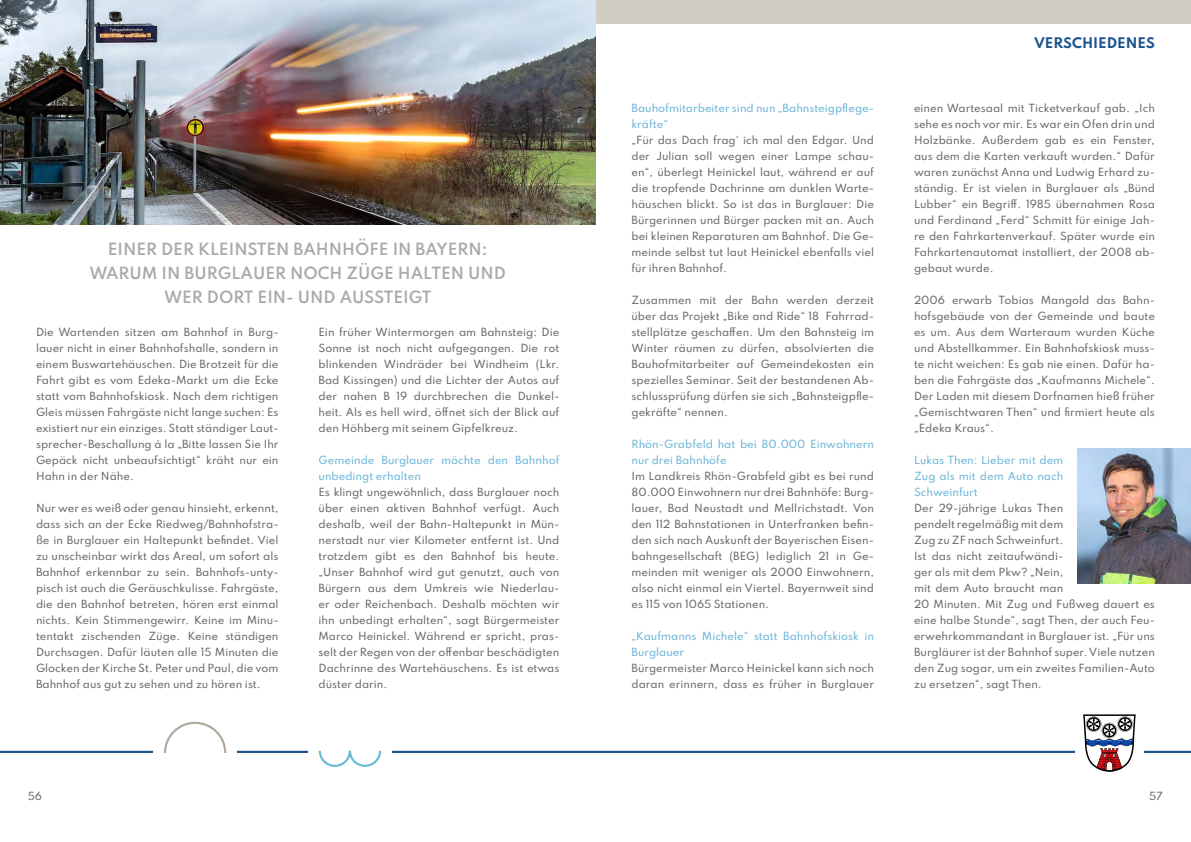
<style>
.page{position:relative;width:1191px;height:842px;background:#fff}
.page>*{position:absolute;margin:0;border:0;box-sizing:border-box;transform-origin:0 0}
.Subline{font:100 15px "Spartan";color:#a8a9ad}
.Mengentext{font:100 13px "Spartan";color:#1a538d}
.Mengentext-2{font:100 10px/16px "Spartan";color:#66696a;text-align:justify}
.Mengentext-3{font:100 10px/16px "Spartan";color:#6ab5d7}
</style>
<div class="page">
<div style="left:0;top:0;width:1191px;height:23px;background:#d0cdc3"></div>
<hr style="left:0;top:751px;width:1191px;height:2px;background:#1b518a">
<hr style="left:308px;top:750px;width:84px;height:4px;background:#fff">
<hr style="left:153px;top:750px;width:84px;height:4px;background:#fff">
<svg style="left:318px;top:750px;width:64px;height:17px"></svg>
<svg style="left:164px;top:721px;width:63px;height:32px"></svg>
<hr style="left:1075px;top:749px;width:68px;height:4px;background:#fff">
<svg style="left:1083px;top:714px;width:52px;height:58px"></svg>
<img style="left:1077px;top:448px;width:114px;height:135px">
<img style="left:0;top:0;width:595px;height:224px">
<p class="Subline" style="left:108px;top:237px;width:381px">EINER DER KLEINSTEN BAHNHÖFE IN BAYERN:</p>
<p class="Subline" style="left:89px;top:261px;width:418px">WARUM IN BURGLAUER NOCH ZÜGE HALTEN UND</p>
<p class="Subline" style="left:164px;top:285px;width:269px">WER DORT EIN- UND AUSSTEIGT</p>
<p class="Mengentext-2" style="left:36px;top:324px;width:244px">Die Wartenden sitzen am Bahnhof in Burg&shy;lauer nicht in einer Bahnhofshalle, sondern in einem Buswartehäuschen. Die Brotzeit für die Fahrt gibt es vom Edeka-Markt um die Ecke statt vom Bahnhofskiosk. Nach dem richtigen Gleis müssen Fahrgäste nicht lange suchen: Es existiert nur ein einziges. Statt ständiger Laut&shy;sprecher-Beschallung à la „Bitte lassen Sie Ihr Gepäck nicht unbeaufsichtigt“ kräht nur ein Hahn in der Nähe.</p>
<p class="Mengentext-2" style="left:36px;top:500px;width:244px">Nur wer es weiß oder genau hinsieht, erkennt, dass sich an der Ecke Riedweg/Bahnhofstra&shy;ße in Burglauer ein Haltepunkt befindet. Viel zu unscheinbar wirkt das Areal, um sofort als Bahnhof erkennbar zu sein. Bahnhofs-unty&shy;pisch ist auch die Geräuschkulisse. Fahrgäste, die den Bahnhof betreten, hören erst einmal nichts. Kein Stimmengewirr. Keine im Minu&shy;tentakt zischenden Züge. Keine ständigen Durchsagen. Dafür läuten alle 15 Minuten die Glocken der Kirche St. Peter und Paul, die vom Bahnhof aus gut zu sehen und zu hören ist.</p>
<p class="Mengentext-2" style="left:318px;top:324px;width:242px">Ein früher Wintermorgen am Bahnsteig: Die Sonne ist noch nicht aufgegangen. Die rot blinkenden Windräder bei Windheim (Lkr.<br>Bad Kissingen) und die Lichter der Autos auf der nahen B 19 durchbrechen die Dunkel&shy;heit. Als es hell wird, öffnet sich der Blick auf den Höhberg mit seinem Gipfelkreuz.</p>
<p class="Mengentext-3" style="left:318px;top:452px;width:242px">Gemeinde Burglauer möchte den Bahnhof unbedingt erhalten</p>
<p class="Mengentext-2" style="left:318px;top:484px;width:242px">Es klingt ungewöhnlich, dass Burglauer noch über einen aktiven Bahnhof verfügt. Auch deshalb, weil der Bahn-Haltepunkt in Mün&shy;nerstadt nur vier Kilometer entfernt ist. Und trotzdem gibt es den Bahnhof bis heute.</p>
<p class="Mengentext-2" style="left:318px;top:564px;width:242px">„Unser Bahnhof wird gut genutzt, auch von Bürgern aus dem Umkreis wie Niederlau&shy;er oder Reichenbach. Deshalb möchten wir ihn unbedingt erhalten“, sagt Bürgermeister Marco Heinickel. Während er spricht, pras&shy;selt der Regen von der offenbar beschädigten Dachrinne des Wartehäuschens. Es ist etwas düster darin.</p>
<p class="Mengentext-3" style="left:631px;top:100px;width:244px">Bauhofmitarbeiter sind nun „Bahnsteigpflege&shy;kräfte“</p>
<p class="Mengentext-2" style="left:631px;top:132px;width:244px">„Für das Dach frag‘ ich mal den Edgar. Und der Julian soll wegen einer Lampe schau&shy;en“, überlegt Heinickel laut, während er auf die tropfende Dachrinne am dunklen Warte&shy;häuschen blickt. So ist das in Burglauer: Die Bürgerinnen und Bürger packen mit an. Auch bei kleinen Reparaturen am Bahnhof. Die Ge&shy;meinde selbst tut laut Heinickel ebenfalls viel für ihren Bahnhof.</p>
<p class="Mengentext-2" style="left:631px;top:292px;width:244px">Zusammen mit der Bahn werden derzeit über das Projekt „Bike and Ride“ 18 Fahrrad&shy;stellplätze geschaffen. Um den Bahnsteig im Winter räumen zu dürfen, absolvierten die Bauhofmitarbeiter auf Gemeindekosten ein spezielles Seminar. Seit der bestandenen Ab&shy;schlussprüfung dürfen sie sich „Bahnsteigpfle&shy;gekräfte“ nennen.</p>
<p class="Mengentext-3" style="left:631px;top:436px;width:244px">Rhön-Grabfeld hat bei 80.000 Einwohnern nur drei Bahnhöfe</p>
<p class="Mengentext-2" style="left:631px;top:468px;width:244px">Im Landkreis Rhön-Grabfeld gibt es bei rund 80.000 Einwohnern nur drei Bahnhöfe: Burg&shy;lauer, Bad Neustadt und Mellrichstadt. Von den 112 Bahnstationen in Unterfranken befin&shy;den sich nach Auskunft der Bayerischen Eisen&shy;bahngesellschaft (BEG) lediglich 21 in Ge&shy;meinden mit weniger als 2000 Einwohnern, also nicht einmal ein Viertel. Bayernweit sind es 115 von 1065 Stationen.</p>
<p class="Mengentext-3" style="left:631px;top:628px;width:244px">„Kaufmanns Michele“ statt Bahnhofskiosk in<br>Burglauer</p>
<p class="Mengentext-2" style="left:631px;top:660px;width:244px">Bürgermeister Marco Heinickel kann sich noch daran erinnern, dass es früher in Burglauer</p>
<p class="Mengentext" style="left:1034px;top:33px;width:122px">VERSCHIEDENES</p>
<p class="Mengentext-2" style="left:914px;top:100px;width:242px">einen Wartesaal mit Ticketverkauf gab. „Ich sehe es noch vor mir. Es war ein Ofen drin und Holzbänke. Außerdem gab es ein Fenster, aus dem die Karten verkauft wurden.“ Dafür waren zunächst Anna und Ludwig Erhard zu&shy;ständig. Er ist vielen in Burglauer als „Bünd Lubber“ ein Begriff. 1985 übernahmen Rosa und Ferdinand „Ferd“ Schmitt für einige Jah&shy;re den Fahrkartenverkauf. Später wurde ein Fahrkartenautomat installiert, der 2008 ab&shy;gebaut wurde.</p>
<p class="Mengentext-2" style="left:914px;top:292px;width:242px">2006 erwarb Tobias Mangold das Bahn&shy;hofsgebäude von der Gemeinde und baute es um. Aus dem Warteraum wurden Küche und Abstellkammer. Ein Bahnhofskiosk muss&shy;te nicht weichen: Es gab nie einen. Dafür ha&shy;ben die Fahrgäste das „Kaufmanns Michele“.<br>Der Laden mit diesem Dorfnamen hieß früher „Gemischtwaren Then“ und firmiert heute als „Edeka Kraus“.</p>
<p class="Mengentext-3" style="left:914px;top:452px;width:151px;text-align:justify">Lukas Then: Lieber mit dem Zug als mit dem Auto nach Schweinfurt</p>
<p class="Mengentext-2" style="left:914px;top:500px;width:242px;text-align:left">Der 29-jährige Lukas Then<br>pendelt regelmäßig mit dem<br>Zug zu ZF nach Schweinfurt.<br>Ist das nicht zeitaufwändi-<br>ger als mit dem Pkw? „Nein,<br>mit dem Auto braucht man<br>20 Minuten. Mit Zug und Fußweg dauert es eine halbe Stunde“, sagt Then, der auch Feu&shy;erwehrkommandant in Burglauer ist. „Für uns Burgläurer ist der Bahnhof super. Viele nutzen den Zug sogar, um ein zweites Familien-Auto zu ersetzen“, sagt Then.</p>
<p class="Mengentext-2" style="left:28px;top:788px;width:16px">56</p>
<p class="Mengentext-2" style="left:1149px;top:788px;width:15px">57</p>
</div>
